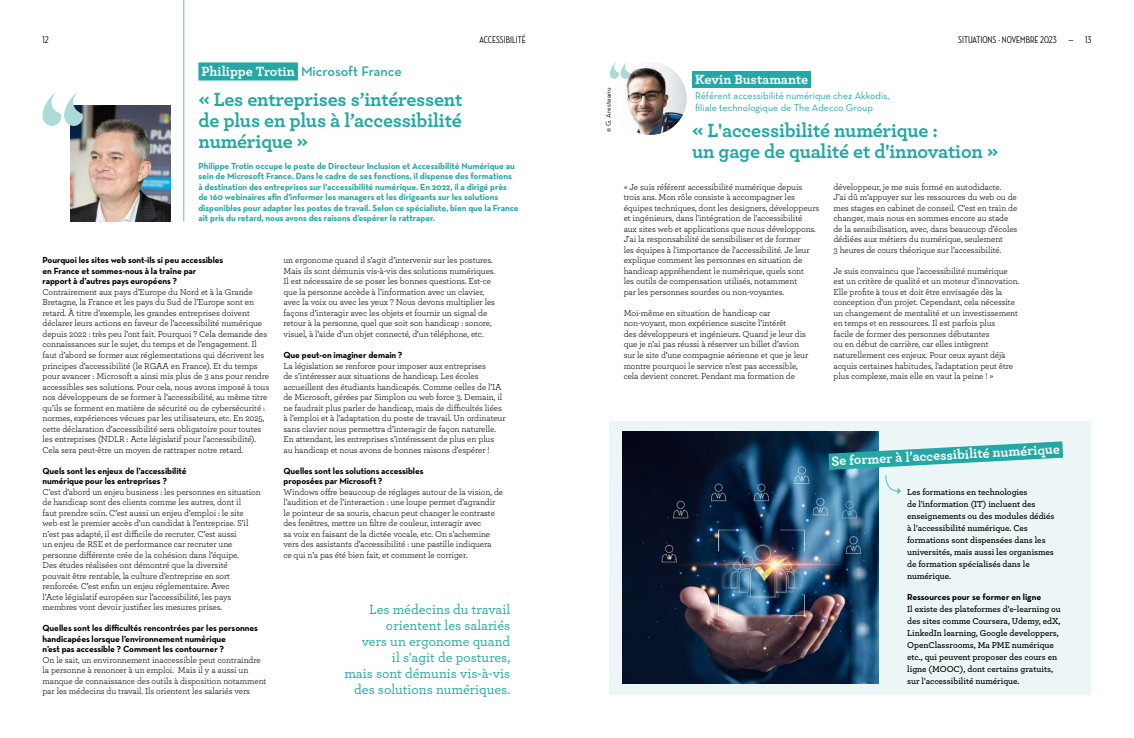
<style>
.page{position:relative;width:1134px;height:738px;background:#fff}
.page>*{position:absolute;margin:0;border:0;box-sizing:border-box;transform-origin:0 0}
.CITATION_B_H2{font:700 20px/21px "Archer";letter-spacing:-.01em;color:#24a8a5;text-align:justify}
.Exergue_B{font:500 14px/16px "Archer";color:#24a8a5;text-align:right}
.Titre_cartouche_H3{font:700 14px "Archer";color:#fff}
.t1{font:600 14px "Neutra Text";letter-spacing:-.005em;color:#24a8a5}
.t2{font:10px/12px "Neutra Text";color:#24a8a5}
.t3{font:500 10px "Neutraface Condensed";color:#000}
.ITW_réponse{font:9px/10.5px "Archer";letter-spacing:-.01em;color:#000}
.TXT_encadré{font:600 9px/12px "Archer";letter-spacing:-.005em;color:#000}
.Chapo_B{font:700 9px/10.5px "Neutra Text";letter-spacing:-.01em;color:#24a8a5}
.ITW_Question{font:700 9px/10.5px "Neutra Text";letter-spacing:-.01em;color:#000}
.t4{font:7px "Neutra Text";letter-spacing:-.005em;color:#000}
.s1{font-family:"Archer";font-weight:700;color:#fff}
.s2{font-family:"Neutra Text";font-weight:700}
</style>
<div class="page">
<div style="left:609px;top:421px;width:482px;height:273px;background:#ecf6f6"></div>
<hr style="left:183px;top:0;width:1px;height:221px;background:#5ebfbc">
<img style="left:71px;top:106px;width:99px;height:115px">
<svg style="left:43px;top:93px;width:41px;height:33px"></svg>
<div style="left:198px;top:62px;width:100px;height:18px;background:#24a8a5"></div>
<img style="left:614px;top:62px;width:73px;height:73px;border-radius:36px">
<svg style="left:610px;top:62px;width:21px;height:17px"></svg>
<div style="left:692px;top:71px;width:119px;height:17px;background:#24a8a5"></div>
<img style="left:623px;top:431px;width:255px;height:252px">
<svg style="left:828px;top:441px;width:235px;height:53px"></svg>
<p class="t3" style="left:43px;top:34px;width:8px">12</p>
<p class="t3" style="left:479px;top:34px;width:48px">ACCESSIBILITÉ</p>
<p class="t3" style="left:958px;top:34px;width:135px">SITUATIONS - NOVEMBRE 2023 — 13</p>
<p class="t1" style="left:202px;top:63px;width:202px"><span class="s1">Philippe Trotin</span> Microsoft France</p>
<h2 class="CITATION_B_H2" style="left:198px;top:87px;width:266px">« Les entreprises s’intéressent de plus en plus à l’accessibilité numérique »</h2>
<p class="Chapo_B" style="left:198px;top:160px;width:322px">Philippe Trotin occupe le poste de Directeur Inclusion et Accessibilité Numérique au sein de Microsoft France. Dans le cadre de ses fonctions, il dispense des formations<br>à destination des entreprises sur l'accessibilité numérique. En 2022, il a dirigé près de 160 webinaires afin d'informer les managers et les dirigeants sur les solutions disponibles pour adapter les postes de travail. Selon ce spécialiste, bien que la France ait pris du retard, nous avons des raisons d’espérer le rattraper.</p>
<p class="ITW_Question" style="left:43px;top:255px;width:182px">Pourquoi les sites web sont-ils si peu accessibles en France et sommes-nous à la traîne par rapport à d’autres pays européens ?</p>
<p class="ITW_réponse" style="left:43px;top:286px;width:228px">Contrairement aux pays d’Europe du Nord et à la Grande Bretagne, la France et les pays du Sud de l’Europe sont en retard. À titre d’exemple, les grandes entreprises doivent déclarer leurs actions en faveur de l’accessibilité numérique depuis 2022 : très peu l’ont fait. Pourquoi ? Cela demande des connaissances sur le sujet, du temps et de l’engagement. Il faut d’abord se former aux réglementations qui décrivent les principes d’accessibilité (le RGAA en France). Et du temps pour avancer : Microsoft a ainsi mis plus de 3 ans pour rendre accessibles ses solutions. Pour cela, nous avons imposé à tous nos développeurs de se former à l’accessibilité, au même titre qu’ils se forment en matière de sécurité ou de cybersécurité : normes, expériences vécues par les utilisateurs, etc. En 2025, cette déclaration d’accessibilité sera obligatoire pour toutes les entreprises (NDLR : Acte législatif pour l'accessibilité).<br>Cela sera peut-être un moyen de rattraper notre retard.</p>
<p class="ITW_Question" style="left:43px;top:465px;width:146px">Quels sont les enjeux de l’accessibilité numérique pour les entreprises ?</p>
<p class="ITW_réponse" style="left:43px;top:485px;width:220px">C’est d’abord un enjeu business : les personnes en situation de handicap sont des clients comme les autres, dont il<br>faut prendre soin. C’est aussi un enjeu d’emploi : le site web est le premier accès d’un candidat à l’entreprise. S’il n’est pas adapté, il est difficile de recruter. C’est aussi<br>un enjeu de RSE et de performance car recruter une personne différente crée de la cohésion dans l’équipe.<br>Des études réalisées ont démontré que la diversité<br>pouvait être rentable, la culture d’entreprise en sort renforcée. C’est enfin un enjeu réglementaire. Avec<br>l’Acte législatif européen sur l’accessibilité, les pays membres vont devoir justifier les mesures prises.</p>
<p class="ITW_Question" style="left:43px;top:622px;width:217px">Quelles sont les difficultés rencontrées par les personnes handicapées lorsque l’environnement numérique<br>n’est pas accessible ? Comment les contourner ?</p>
<p class="ITW_réponse" style="left:43px;top:653px;width:225px">On le sait, un environnement inaccessible peut contraindre la personne à renoncer à un emploi. Mais il y a aussi un manque de connaissance des outils à disposition notamment par les médecins du travail. Ils orientent les salariés vers</p>
<p class="ITW_réponse" style="left:283px;top:254px;width:213px">un ergonome quand il s’agit d’intervenir sur les postures.<br>Mais ils sont démunis vis-à-vis des solutions numériques.<br>Il est nécessaire de se poser les bonnes questions. Est-ce que la personne accède à l’information avec un clavier, avec la voix ou avec les yeux ? Nous devons multiplier les façons d’interagir avec les objets et fournir un signal de retour à la personne, quel que soit son handicap : sonore, visuel, à l’aide d’un objet connecté, d’un téléphone, etc.</p>
<p class="ITW_Question" style="left:283px;top:349px;width:120px">Que peut-on imaginer demain ?</p>
<p class="ITW_réponse" style="left:283px;top:359px;width:224px">La législation se renforce pour imposer aux entreprises<br>de s’intéresser aux situations de handicap. Les écoles accueillent des étudiants handicapés. Comme celles de l’IA de Microsoft, gérées par Simplon ou web force 3. Demain, il ne faudrait plus parler de handicap, mais de difficultés liées à l’emploi et à l’adaptation du poste de travail. Un ordinateur sans clavier nous permettra d’interagir de façon naturelle.<br>En attendant, les entreprises s’intéressent de plus en plus<br>au handicap et nous avons de bonnes raisons d’espérer !</p>
<p class="ITW_Question" style="left:283px;top:465px;width:142px">Quelles sont les solutions accessibles proposées par Microsoft ?</p>
<p class="ITW_réponse" style="left:283px;top:485px;width:221px">Windows offre beaucoup de réglages autour de la vision, de l’audition et de l’interaction : une loupe permet d’agrandir le pointeur de sa souris, chacun peut changer le contraste des fenêtres, mettre un filtre de couleur, interagir avec<br>sa voix en faisant de la dictée vocale, etc. On s’achemine vers des assistants d’accessibilité : une pastille indiquera<br>ce qui n’a pas été bien fait, et comment le corriger.</p>
<p class="Exergue_B" style="left:344px;top:600px;width:167px">Les médecins du travail orientent les salariés<br>vers un ergonome quand<br>il s'agit de postures,<br>mais sont démunis vis-à-vis des solutions numériques.</p>
<p class="t4" style="left:604px;top:132px;width:45px;rotate:-90deg">© G. Aresteanu</p>
<p class="Titre_cartouche_H3" style="left:695px;top:68px;width:114px">Kevin Bustamante</p>
<p class="t2" style="left:695px;top:89px;width:196px">Référent accessibilité numérique chez Akkodis, filiale technologique de The Adecco Group</p>
<h2 class="CITATION_B_H2" style="left:692px;top:119px;width:308px">« L'accessibilité numérique :<br>un gage de qualité et d'innovation »</h2>
<p class="ITW_réponse" style="left:624px;top:181px;width:197px">« Je suis référent accessibilité numérique depuis trois ans. Mon rôle consiste à accompagner les équipes techniques, dont les designers, développeurs et ingénieurs, dans l'intégration de l'accessibilité<br>aux sites web et applications que nous développons.<br>J'ai la responsabilité de sensibiliser et de former<br>les équipes à l'importance de l'accessibilité. Je leur explique comment les personnes en situation de handicap appréhendent le numérique, quels sont<br>les outils de compensation utilisés, notamment<br>par les personnes sourdes ou non-voyantes.</p>
<p class="ITW_réponse" style="left:624px;top:307px;width:186px">Moi-même en situation de handicap car non-voyant, mon expérience suscite l’intérêt<br>des développeurs et ingénieurs. Quand je leur dis que je n’ai pas réussi à réserver un billet d’avion sur le site d’une compagnie aérienne et que je leur montre pourquoi le service n’est pas accessible, cela devient concret. Pendant ma formation de</p>
<p class="ITW_réponse" style="left:833px;top:181px;width:185px">développeur, je me suis formé en autodidacte.<br>J’ai dû m’appuyer sur les ressources du web ou de mes stages en cabinet de conseil. C’est en train de changer, mais nous en sommes encore au stade de la sensibilisation, avec, dans beaucoup d’écoles dédiées aux métiers du numérique, seulement<br>3 heures de cours théorique sur l’accessibilité.</p>
<p class="ITW_réponse" style="left:833px;top:265px;width:187px">Je suis convaincu que l'accessibilité numérique est un critère de qualité et un moteur d'innovation.<br>Elle profite à tous et doit être envisagée dès la conception d'un projet. Cependant, cela nécessite un changement de mentalité et un investissement en temps et en ressources. Il est parfois plus<br>facile de former des personnes débutantes<br>ou en début de carrière, car elles intègrent naturellement ces enjeux. Pour ceux ayant déjà acquis certaines habitudes, l'adaptation peut être plus complexe, mais elle en vaut la peine ! »</p>
<h3 class="Titre_cartouche_H3" style="left:831px;top:449px;width:230px;rotate:-3deg">Se former à l’accessibilité numérique</h3>
<p class="TXT_encadré" style="left:907px;top:485px;width:149px">Les formations en technologies<br>de l'information (IT) incluent des enseignements ou des modules dédiés à l'accessibilité numérique. Ces formations sont dispensées dans les universités, mais aussi les organismes de formation spécialisés dans le numérique.</p>
<p class="TXT_encadré" style="left:907px;top:590px;width:155px"><span class="s2">Ressources pour se former en ligne<br></span>Il existe des plateformes d'e-learning ou des sites comme Coursera, Udemy, edX, LinkedIn learning, Google developpers, OpenClassrooms, Ma PME numérique etc., qui peuvent proposer des cours en ligne (MOOC), dont certains gratuits, sur l'accessibilité numérique.</p>
</div>
